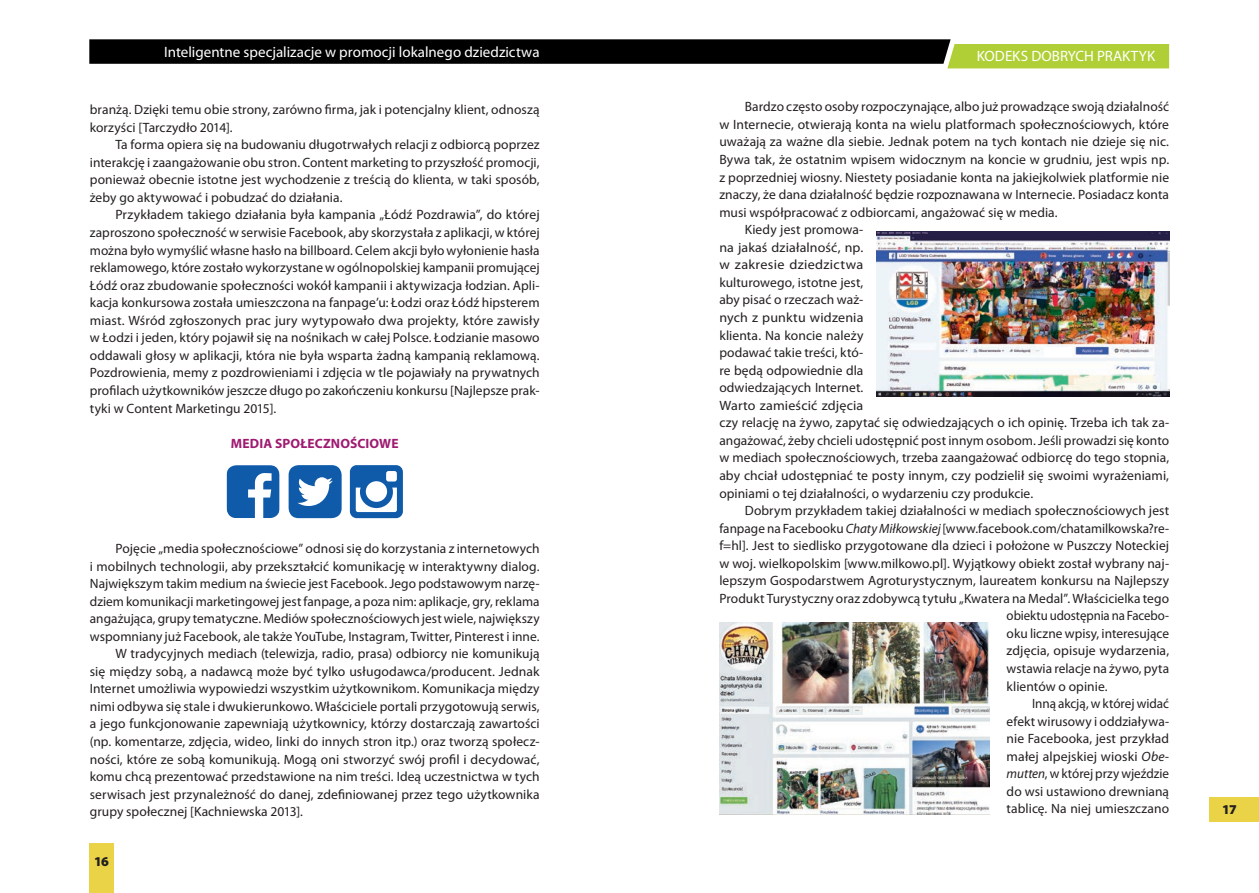
<style>
.page{position:relative;width:1259px;height:893px;background:#fff}
.page>*{position:absolute;margin:0;border:0;box-sizing:border-box;transform-origin:0 0}
.t1{font:15px "Myriad Pro";color:#fff}
.t2{font:13.5px/17.5px "Myriad Pro";letter-spacing:.005em;color:#231f20;text-align:justify}
.t3{font:13.5px "Myriad Pro";letter-spacing:.005em;color:#231f20;scale:1.04 1}
.t4{font:13.5px "Myriad Pro";letter-spacing:.005em;color:#231f20;scale:.95 1}
.t5{font:700 13.5px "Myriad Pro";letter-spacing:.01em;color:#9f1a71}
.t6{font:13.5px "Myriad Pro";letter-spacing:.005em;color:#231f20;scale:1.05 1}
.t7{font:900 13.5px "Myriad Pro";color:#231f20}
.s1{font-style:italic}
</style>
<div class="page">
<svg style="left:89px;top:39px;width:1080px;height:29px;background:#474c32"></svg>
<div style="left:89px;top:844px;width:25px;height:49px;background:#ebd348"></div>
<div style="left:1209px;top:797px;width:50px;height:24px;background:#ebd348"></div>
<svg style="left:350px;top:465px;width:53px;height:53px"></svg>
<svg style="left:227px;top:465px;width:53px;height:53px"></svg>
<div style="left:289px;top:465px;width:53px;height:53px;background:#105aaa;border-radius:10px"></div>
<svg style="left:297px;top:477px;width:36px;height:29px"></svg>
<img style="left:719px;top:623px;width:270px;height:191px">
<img style="left:876px;top:231px;width:293px;height:165px">
<p class="t1" style="left:164px;top:42px;width:377px">Inteligentne specjalizacje w promocji lokalnego dziedzictwa</p>
<p class="t2" style="left:90px;top:101px;width:451px">branżą. Dzięki temu obie strony, zarówno firma, jak i potencjalny klient, odnoszą korzyści [Tarczydło 2014].</p>
<p class="t2" style="left:90px;top:136px;width:451px;text-indent:26px">Ta forma opiera się na budowaniu długotrwałych relacji z odbiorcą poprzez interakcję i zaangażowanie obu stron. Content marketing to przyszłość promocji, ponieważ obecnie istotne jest wychodzenie z treścią do klienta, w taki sposób, żeby go aktywować i pobudzać do działania.</p>
<p class="t2" style="left:90px;top:206px;width:451px;text-indent:26px">Przykładem takiego działania była kampania „Łódź Pozdrawia”, do której zaproszono społeczność w serwisie Facebook, aby skorzystała z aplikacji, w której można było wymyślić własne hasło na billboard. Celem akcji było wyłonienie hasła reklamowego, które zostało wykorzystane w ogólnopolskiej kampanii promującej Łódź oraz zbudowanie społeczności wokół kampanii i aktywizacja łodzian. Apli&shy;kacja konkursowa została umieszczona na fanpage’u: Łodzi oraz Łódź hipsterem miast. Wśród zgłoszonych prac jury wytypowało dwa projekty, które zawisły w Łodzi i jeden, który pojawił się na nośnikach w całej Polsce. Łodzianie masowo oddawali głosy w aplikacji, która nie była wsparta żadną kampanią reklamową.<br>Pozdrowienia, memy z pozdrowieniami i zdjęcia w tle pojawiały na prywatnych profilach użytkowników jeszcze długo po zakończeniu konkursu [Najlepsze prak&shy;tyki w Content Marketingu 2015].</p>
<p class="t5" style="left:231px;top:434px;width:169px">MEDIA SPOŁECZNOŚCIOWE</p>
<p class="t2" style="left:115px;top:539px;width:426px">Pojęcie „media społecznościowe” odnosi się do korzystania z internetowych</p>
<p class="t2" style="left:90px;top:557px;width:451px">i mobilnych technologii, aby przekształcić komunikację w interaktywny dialog.</p>
<p class="t2" style="left:90px;top:574px;width:451px">Największym takim medium na świecie jest Facebook. Jego podstawowym narzę-</p>
<p class="t2" style="left:90px;top:592px;width:451px">dziem komunikacji marketingowej jest fanpage, a poza nim: aplikacje, gry, reklama</p>
<p class="t2" style="left:90px;top:610px;width:451px">angażująca, grupy tematyczne. Mediów społecznościowych jest wiele, największy</p>
<p class="t2" style="left:90px;top:627px;width:451px">wspomniany już Facebook, ale także YouTube, Instagram, Twitter, Pinterest i inne.</p>
<p class="t2" style="left:115px;top:645px;width:426px">W tradycyjnych mediach (telewizja, radio, prasa) odbiorcy nie komunikują</p>
<p class="t2" style="left:90px;top:662px;width:451px">się między sobą, a nadawcą może być tylko usługodawca/producent. Jednak</p>
<p class="t2" style="left:90px;top:680px;width:451px">Internet umożliwia wypowiedzi wszystkim użytkownikom. Komunikacja między</p>
<p class="t2" style="left:90px;top:697px;width:451px">nimi odbywa się stale i dwukierunkowo. Właściciele portali przygotowują serwis,</p>
<p class="t2" style="left:90px;top:715px;width:451px">a jego funkcjonowanie zapewniają użytkownicy, którzy dostarczają zawartości</p>
<p class="t2" style="left:90px;top:732px;width:451px">(np. komentarze, zdjęcia, wideo, linki do innych stron itp.) oraz tworzą społecz-</p>
<p class="t2" style="left:90px;top:750px;width:451px">ności, które ze sobą komunikują. Mogą oni stworzyć swój profil i decydować,</p>
<p class="t2" style="left:90px;top:768px;width:451px">komu chcą prezentować przedstawione na nim treści. Ideą uczestnictwa w tych</p>
<p class="t2" style="left:90px;top:785px;width:451px">serwisach jest przynależność do danej, zdefiniowanej przez tego użytkownika</p>
<p class="t2" style="left:90px;top:803px;width:215px">grupy społecznej [Kachniewska 2013].</p>
<p class="t7" style="left:94px;top:852px;width:17px">16</p>
<p class="t1" style="left:976px;top:47px;width:180px">KODEKS DOBRYCH PRAKTYK</p>
<p class="t2" style="left:745px;top:98px;width:426px">Bardzo często osoby rozpoczynające, albo już prowadzące swoją działalność</p>
<p class="t2" style="left:719px;top:115px;width:451px">w Internecie, otwierają konta na wielu platformach społecznościowych, które</p>
<p class="t2" style="left:719px;top:133px;width:451px">uważają za ważne dla siebie. Jednak potem na tych kontach nie dzieje się nic.</p>
<p class="t2" style="left:719px;top:150px;width:451px">Bywa tak, że ostatnim wpisem widocznym na koncie w grudniu, jest wpis np.</p>
<p class="t2" style="left:719px;top:168px;width:451px">z poprzedniej wiosny. Niestety posiadanie konta na jakiejkolwiek platformie nie</p>
<p class="t2" style="left:719px;top:186px;width:451px">znaczy, że dana działalność będzie rozpoznawana w Internecie. Posiadacz konta</p>
<p class="t2" style="left:719px;top:203px;width:340px">musi współpracować z odbiorcami, angażować się w media.</p>
<p class="t2" style="left:745px;top:221px;width:120px">Kiedy jest promowa-</p>
<p class="t2" style="left:719px;top:238px;width:146px">na jakaś działalność, np.</p>
<p class="t6" style="left:719px;top:256px;width:139px">w zakresie dziedzictwa</p>
<p class="t2" style="left:719px;top:273px;width:146px">kulturowego, istotne jest,</p>
<p class="t2" style="left:719px;top:291px;width:146px">aby pisać o rzeczach waż-</p>
<p class="t3" style="left:719px;top:309px;width:140px">nych z punktu widzenia</p>
<p class="t2" style="left:719px;top:326px;width:146px">klienta. Na koncie należy</p>
<p class="t2" style="left:719px;top:344px;width:146px">podawać takie treści, któ-</p>
<p class="t2" style="left:719px;top:361px;width:146px">re będą odpowiednie dla</p>
<p class="t2" style="left:719px;top:379px;width:146px">odwiedzających Internet.</p>
<p class="t3" style="left:719px;top:397px;width:140px">Warto zamieścić zdjęcia</p>
<p class="t2" style="left:719px;top:414px;width:451px">czy relację na żywo, zapytać się odwiedzających o ich opinię. Trzeba ich tak za-</p>
<p class="t2" style="left:719px;top:431px;width:451px">angażować, żeby chcieli udostępnić post innym osobom. Jeśli prowadzi się konto</p>
<p class="t2" style="left:719px;top:449px;width:451px">w mediach społecznościowych, trzeba zaangażować odbiorcę do tego stopnia,</p>
<p class="t2" style="left:719px;top:466px;width:451px">aby chciał udostępniać te posty innym, czy podzielił się swoimi wyrażeniami,</p>
<p class="t2" style="left:719px;top:484px;width:315px">opiniami o tej działalności, o wydarzeniu czy produkcie.</p>
<p class="t2" style="left:745px;top:501px;width:426px">Dobrym przykładem takiej działalności w mediach społecznościowych jest</p>
<p class="t2" style="left:719px;top:519px;width:451px">fanpage na Facebooku <span class="s1">Chaty Miłkowskiej</span> [www.facebook.com/chatamilkowska?re-</p>
<p class="t2" style="left:719px;top:537px;width:451px">f=hl]. Jest to siedlisko przygotowane dla dzieci i położone w Puszczy Noteckiej</p>
<p class="t2" style="left:719px;top:554px;width:451px">w woj. wielkopolskim [www.milkowo.pl]. Wyjątkowy obiekt został wybrany naj-</p>
<p class="t2" style="left:719px;top:572px;width:451px">lepszym Gospodarstwem Agroturystycznym, laureatem konkursu na Najlepszy</p>
<p class="t2" style="left:719px;top:589px;width:451px">Produkt Turystyczny oraz zdobywcą tytułu „Kwatera na Medal”. Właścicielka tego</p>
<p class="t4" style="left:1006px;top:607px;width:172px">obiektu udostępnia na Facebo-</p>
<p class="t2" style="left:1006px;top:624px;width:164px">oku liczne wpisy, interesujące</p>
<p class="t2" style="left:1006px;top:642px;width:164px">zdjęcia, opisuje wydarzenia,</p>
<p class="t2" style="left:1006px;top:659px;width:164px">wstawia relacje na żywo, pyta</p>
<p class="t2" style="left:1006px;top:677px;width:102px">klientów o opinie.</p>
<p class="t2" style="left:1032px;top:695px;width:138px">Inną akcją, w której widać</p>
<p class="t2" style="left:1006px;top:712px;width:164px">efekt wirusowy i oddziaływa-</p>
<p class="t2" style="left:1006px;top:730px;width:164px">nie Facebooka, jest przykład</p>
<p class="t2" style="left:1006px;top:747px;width:164px">małej alpejskiej wioski <span class="s1">Obe-</span></p>
<p class="t2" style="left:1006px;top:765px;width:164px"><span class="s1">mutten</span>, w której przy wjeździe</p>
<p class="t2" style="left:1006px;top:782px;width:164px">do wsi ustawiono drewnianą</p>
<p class="t2" style="left:1006px;top:800px;width:164px">tablicę. Na niej umieszczano</p>
<p class="t7" style="left:1222px;top:801px;width:16px">17</p>
</div>
